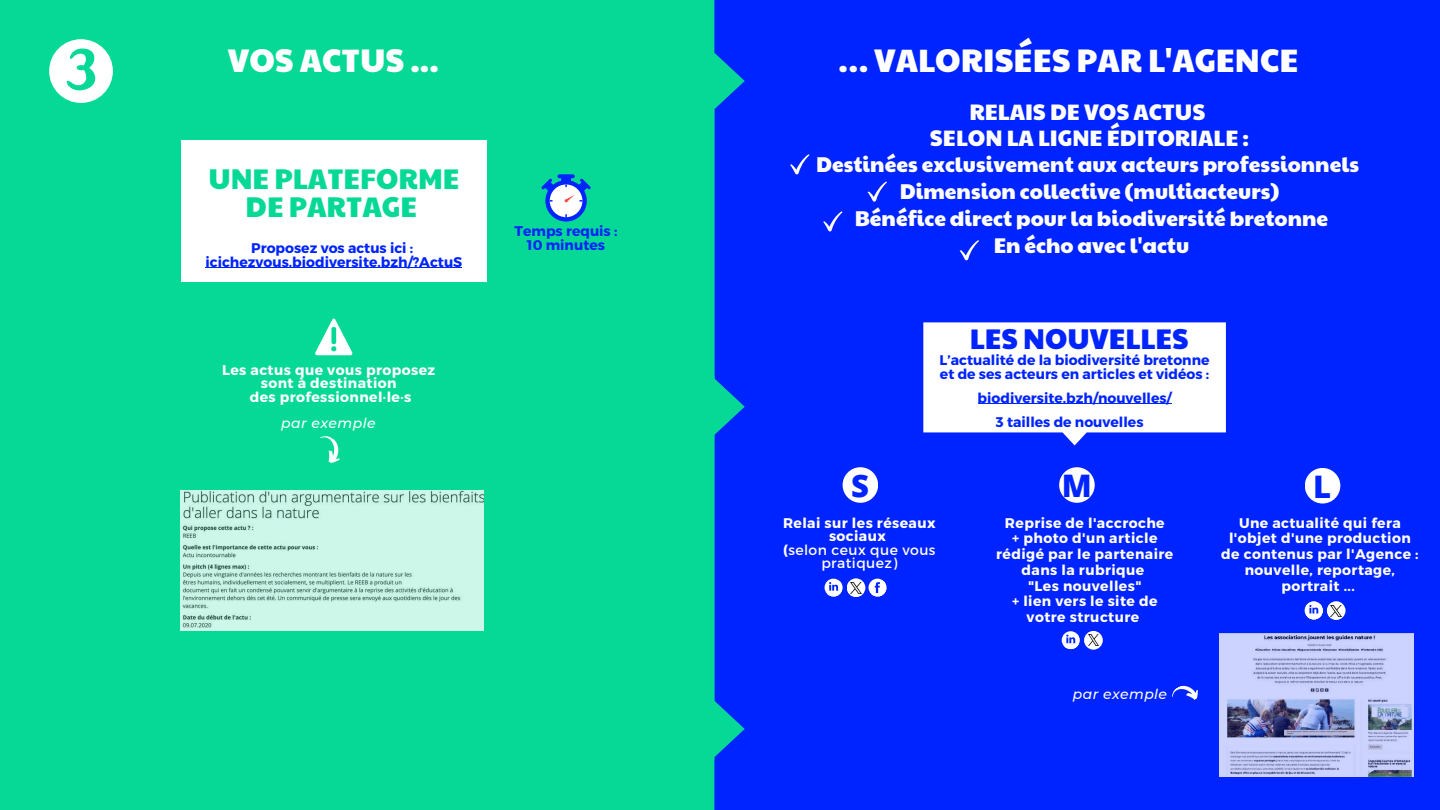
<style>
.page{position:relative;width:1440px;height:810px;background:#0024ff}
.page>*{position:absolute;margin:0;border:0;box-sizing:border-box;transform-origin:0 0}
.t1{font:32px "Paytone One";color:#fff}
.t2{font:800 31px "Open Sans";color:#0024ff}
.t3{font:28px/28.5px "Paytone One";color:#05d995;text-align:center}
.t4{font:28px "Paytone One";color:#0024ff}
.t5{font:22px/26.2px "Paytone One";color:#fff;text-align:center}
.t6{font:21px/27px "Paytone One";color:#fff;text-align:center}
.t7{font:700 14px/15.8px "Montserrat";letter-spacing:.03em;color:#fff;text-align:center}
.t8{font:700 14px/14.2px "Montserrat";color:#0024ff;text-align:center}
.t9{font:italic 500 14px "Montserrat";letter-spacing:.03em;color:#fff}
.s1{font-weight:400}
</style>
<div class="page">
<div style="left:0;top:0;width:713px;height:810px;background:#05d995"></div>
<svg style="left:713px;top:0;width:3px;height:54px"></svg>
<svg style="left:713px;top:54px;width:32px;height:322px"></svg>
<svg style="left:713px;top:376px;width:32px;height:434px"></svg>
<div style="left:181px;top:141px;width:306px;height:140px;background:#fff"></div>
<svg style="left:315px;top:318px;width:38px;height:37px"></svg>
<img style="left:181px;top:491px;width:303px;height:140px">
<svg style="left:923px;top:322px;width:303px;height:123px;background:#e4e8ff"></svg>
<svg style="left:1062px;top:631px;width:18px;height:18px"></svg>
<svg style="left:1064px;top:634px;width:16px;height:16px"></svg>
<div style="left:843px;top:467px;width:35px;height:36px;background:#fff;border-radius:50%"></div>
<div style="left:1059px;top:467px;width:36px;height:36px;background:#fff;border-radius:50%"></div>
<div style="left:1305px;top:468px;width:35px;height:36px;background:#fff;border-radius:50%"></div>
<img style="left:1220px;top:634px;width:193px;height:142px">
<svg style="left:1172px;top:685px;width:26px;height:15px"></svg>
<svg style="left:541px;top:179px;width:15px;height:12px"></svg>
<div style="left:561px;top:177px;width:10px;height:10px;background:#0024ff"></div>
<svg style="left:557px;top:174px;width:18px;height:4px"></svg>
<svg style="left:545px;top:180px;width:42px;height:42px"></svg>
<div style="left:550px;top:184px;width:32px;height:33px;background:#fff;border-radius:50%"></div>
<svg style="left:565px;top:179px;width:26px;height:23px"></svg>
<svg style="left:320px;top:436px;width:20px;height:27px"></svg>
<svg style="left:823px;top:211px;width:20px;height:20px"></svg>
<svg style="left:868px;top:181px;width:19px;height:21px"></svg>
<svg style="left:790px;top:154px;width:19px;height:20px"></svg>
<div style="left:869px;top:579px;width:17px;height:17px;background:#fff;border-radius:50%"></div>
<svg style="left:871px;top:581px;width:16px;height:16px"></svg>
<div style="left:825px;top:579px;width:17px;height:18px;background:#fff;border-radius:50%"></div>
<svg style="left:827px;top:581px;width:16px;height:16px"></svg>
<svg style="left:49px;top:39px;width:64px;height:64px"></svg>
<svg style="left:960px;top:240px;width:19px;height:20px"></svg>
<svg style="left:1305px;top:601px;width:18px;height:18px"></svg>
<svg style="left:1307px;top:604px;width:16px;height:16px"></svg>
<hr style="left:205px;top:268px;width:257px;height:1px;background:#0024ff">
<hr style="left:978px;top:403px;width:194px;height:1px;background:#0024ff">
<svg style="left:847px;top:578px;width:18px;height:19px"></svg>
<svg style="left:851px;top:582px;width:10px;height:11px"></svg>
<svg style="left:1084px;top:631px;width:19px;height:19px"></svg>
<svg style="left:1088px;top:635px;width:11px;height:11px"></svg>
<svg style="left:1327px;top:601px;width:19px;height:19px"></svg>
<svg style="left:1331px;top:605px;width:10px;height:11px"></svg>
<h1 class="t1" style="left:228px;top:36px;width:212px">VOS ACTUS ...</h1>
<h3 class="t3" style="left:208px;top:163px;width:253px">UNE PLATEFORME<br>DE PARTAGE</h3>
<p class="t8" style="left:205px;top:240px;width:258px">Proposez vos actus ici : icichezvous.biodiversite.bzh/?ActuS</p>
<p class="t7" style="left:222px;top:362px;width:215px;line-height:13.5px">Les actus que vous proposez sont à destination<br>des professionnel·le·s</p>
<p class="t9" style="left:281px;top:414px;width:96px">par exemple</p>
<p class="t8" style="left:515px;top:223px;width:104px">Temps requis :<br>10 minutes</p>
<h1 class="t1" style="left:838px;top:36px;width:462px">… VALORISÉES PAR L'AGENCE</h1>
<h3 class="t5" style="left:930px;top:98px;width:321px">RELAIS DE VOS ACTUS<br>SELON LA LIGNE ÉDITORIALE :</h3>
<h3 class="t6" style="left:816px;top:150px;width:544px">Destinées exclusivement aux acteurs professionnels Dimension collective (multiacteurs)<br>Bénéfice direct pour la biodiversité bretonne<br>En écho avec l'actu</h3>
<h3 class="t4" style="left:970px;top:318px;width:220px">LES NOUVELLES</h3>
<p class="t8" style="left:940px;top:353px;width:271px;line-height:13.5px;text-align:left">L’actualité de la biodiversité bretonne et de ses acteurs en articles et vidéos :</p>
<p class="t8" style="left:996px;top:385px;width:177px;line-height:24.8px;text-align:left;text-indent:-18px">biodiversite.bzh/nouvelles/<br>3 tailles de nouvelles</p>
<h2 class="t2" style="left:851px;top:464px;width:19px">S</h2>
<p class="t7" style="left:783px;top:516px;width:154px;line-height:13.5px">Relai sur les réseaux sociaux<br>(<span class="s1">selon ceux que vous pratiquez)</span></p>
<h2 class="t2" style="left:1062px;top:464px;width:31px">M</h2>
<p class="t7" style="left:996px;top:514px;width:179px">Reprise de l'accroche<br>+ photo d'un article rédigé par le partenaire dans la rubrique<br>"Les nouvelles"<br>+ lien vers le site de votre structure</p>
<h2 class="t2" style="left:1313px;top:465px;width:20px">L</h2>
<p class="t7" style="left:1221px;top:514px;width:199px">Une actualité qui fera l'objet d'une production de contenus par l'Agence : nouvelle, reportage, portrait ...</p>
<p class="t9" style="left:1073px;top:686px;width:96px">par exemple</p>
</div>
